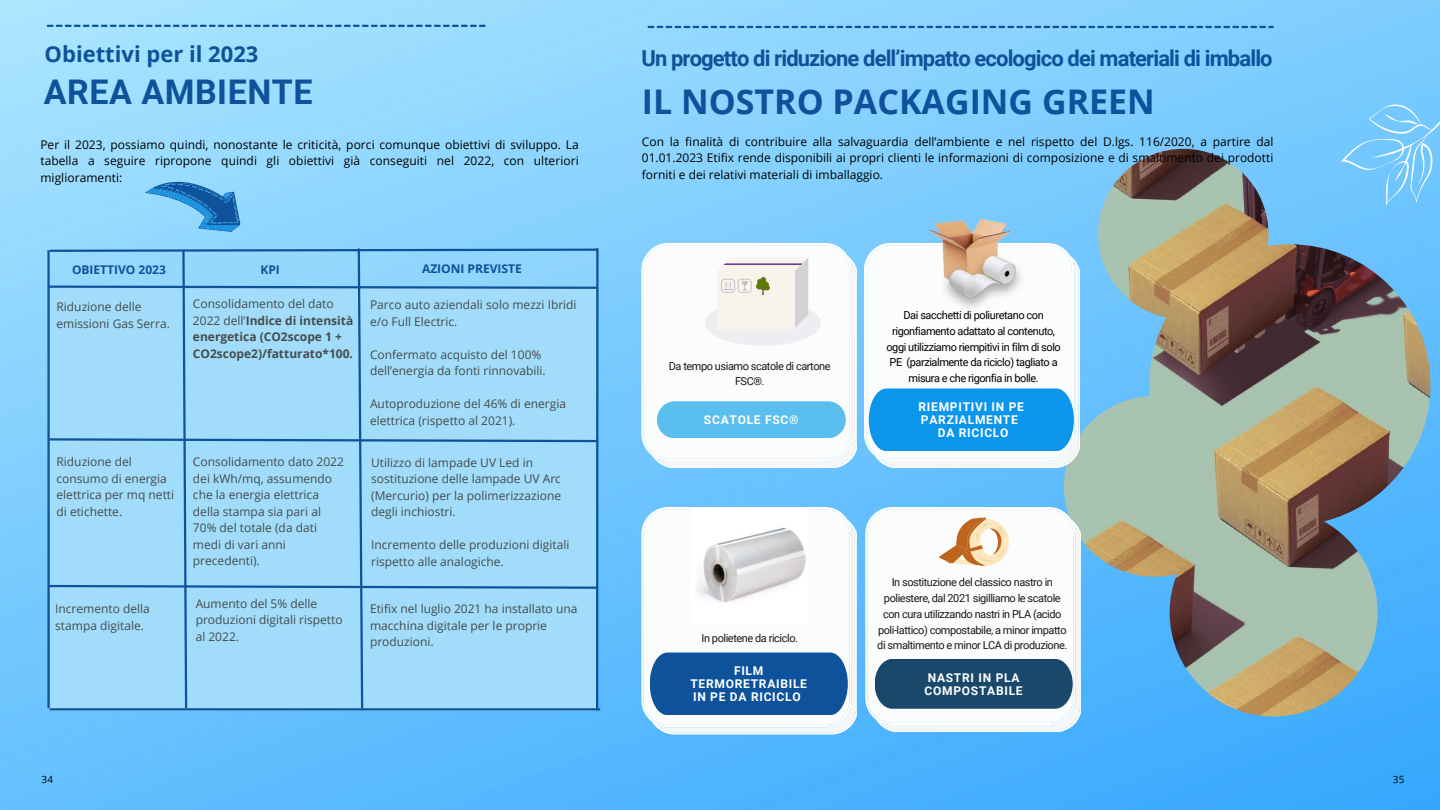
<style>
.page{position:relative;width:1440px;height:810px;background:#fff}
.page>*{position:absolute;margin:0;border:0;box-sizing:border-box;transform-origin:0 0}
.t1{font:700 34px "Open Sans";color:#0e529b}
.t2{font:700 34px "Roboto";letter-spacing:.015em;color:#0e529b}
.t3{font:700 22px "Roboto";letter-spacing:-.04em;color:#0e529b}
.t4{font:700 22px "Open Sans";color:#0e529b}
.t5{font:12px/16.5px "Open Sans";color:#464c4c}
.t6{font:12px/16.5px "Open Sans";color:#000;text-align:justify}
.t7{font:700 12px/12.8px "Roboto";letter-spacing:.06em;color:#fff;text-align:center}
.t8{font:700 12px/16.5px "Open Sans";color:#464c4c}
.t9{font:700 12px "Open Sans";color:#0e529b}
.t10{font:11px/15.8px "Roboto";letter-spacing:-.04em;color:#171717;text-align:center}
.t11{font:11px/15.8px "Roboto";letter-spacing:-.04em;color:#000;text-align:center}
.t12{font:10px "Open Sans";color:#000}
.s1{font-weight:400}
</style>
<div class="page">
<img style="left:0;top:0;width:1440px;height:810px">
<svg style="left:47px;top:25px;width:439px;height:2px"></svg>
<img style="left:1064px;top:149px;width:367px;height:568px">
<svg style="left:641px;top:243px;width:216px;height:224px"></svg>
<svg style="left:864px;top:243px;width:216px;height:224px"></svg>
<svg style="left:869px;top:261px;width:210px;height:205px"></svg>
<svg style="left:641px;top:507px;width:216px;height:227px"></svg>
<svg style="left:650px;top:525px;width:206px;height:207px"></svg>
<svg style="left:865px;top:507px;width:216px;height:224px"></svg>
<img style="left:691px;top:507px;width:117px;height:117px">
<svg style="left:875px;top:518px;width:205px;height:212px"></svg>
<img style="left:887px;top:211px;width:174px;height:99px">
<svg style="left:657px;top:257px;width:199px;height:209px"></svg>
<img style="left:756px;top:278px;width:14px;height:16px">
<svg style="left:1338px;top:91px;width:102px;height:115px;background:#7bcafe"></svg>
<svg style="left:46px;top:154px;width:554px;height:557px;background:#97d5f7"></svg>
<svg style="left:648px;top:26px;width:626px;height:2px"></svg>
<h2 class="t4" style="left:45px;top:38px;width:215px">Obiettivi per il 2023</h2>
<h1 class="t2" style="left:44px;top:73px;width:270px">AREA AMBIENTE</h1>
<p class="t6" style="left:40px;top:136px;width:540px">Per il 2023, possiamo quindi, nonostante le criticità, porci comunque obiettivi di sviluppo. La tabella a seguire ripropone quindi gli obiettivi già conseguiti nel 2022, con ulteriori miglioramenti:</p>
<p class="t9" style="left:72px;top:261px;width:95px">OBIETTIVO 2023</p>
<p class="t9" style="left:261px;top:261px;width:21px">KPI</p>
<p class="t9" style="left:422px;top:260px;width:101px">AZIONI PREVISTE</p>
<p class="t5" style="left:57px;top:299px;width:115px">Riduzione delle emissioni Gas Serra.</p>
<p class="t8" style="left:193px;top:295px;width:162px"><span class="s1">Consolidamento del dato<br>2022 dell’</span>Indice di intensità energetica (CO2scope 1 +<br>CO2scope2)/fatturato*100.</p>
<p class="t5" style="left:370px;top:297px;width:208px">Parco auto aziendali solo mezzi Ibridi e/o Full Electric.</p>
<p class="t5" style="left:370px;top:346px;width:177px">Confermato acquisto del 100% dell’energia da fonti rinnovabili.</p>
<p class="t5" style="left:370px;top:396px;width:198px">Autoproduzione del 46% di energia elettrica (rispetto al 2021).</p>
<p class="t5" style="left:57px;top:453px;width:119px">Riduzione del consumo di energia elettrica per mq netti di etichette.</p>
<p class="t5" style="left:193px;top:453px;width:153px">Consolidamento dato 2022 dei kWh/mq, assumendo che la energia elettrica della stampa sia pari al<br>70% del totale (da dati medi di vari anni precedenti).</p>
<p class="t5" style="left:371px;top:454px;width:192px">Utilizzo di lampade UV Led in sostituzione delle lampade UV Arc (Mercurio) per la polimerizzazione degli inchiostri.</p>
<p class="t5" style="left:371px;top:537px;width:200px">Incremento delle produzioni digitali rispetto alle analogiche.</p>
<p class="t5" style="left:55px;top:600px;width:96px">Incremento della stampa digitale.</p>
<p class="t5" style="left:196px;top:595px;width:149px">Aumento del 5% delle produzioni digitali rispetto al 2022.</p>
<p class="t5" style="left:370px;top:600px;width:209px">Etifix nel luglio 2021 ha installato una macchina digitale per le proprie produzioni.</p>
<h2 class="t3" style="left:641px;top:45px;width:633px">Un progetto di riduzione dell’impatto ecologico dei materiali di imballo</h2>
<h1 class="t1" style="left:642px;top:77px;width:514px">IL NOSTRO PACKAGING GREEN</h1>
<p class="t6" style="left:642px;top:133px;width:633px">Con la finalità di contribuire alla salvaguardia dell’ambiente e nel rispetto del D.lgs. 116/2020, a partire dal 01.01.2023 Etifix rende disponibili ai propri clienti le informazioni di composizione e di smaltimento dei prodotti forniti e dei relativi materiali di imballaggio.</p>
<p class="t10" style="left:669px;top:358px;width:163px">Da tempo usiamo scatole di cartone<br>FSC®.</p>
<p class="t7" style="left:704px;top:414px;width:96px">SCATOLE FSC®</p>
<p class="t11" style="left:886px;top:307px;width:176px">Dai sacchetti di poliuretano con rigonfiamento adattato al contenuto, oggi utilizziamo riempitivi in film di solo PE (parzialmente da riciclo) tagliato a misura e che rigonfia in bolle.</p>
<p class="t7" style="left:919px;top:401px;width:107px">RIEMPITIVI IN PE<br>PARZIALMENTE<br>DA RICICLO</p>
<p class="t10" style="left:701px;top:630px;width:98px">In polietene da riciclo.</p>
<p class="t10" style="left:877px;top:575px;width:192px">In sostituzione del classico nastro in poliestere, dal 2021 sigilliamo le scatole con cura utilizzando nastri in PLA (acido poli-lattico) compostabile, a minor impatto di smaltimento e minor LCA di produzione.</p>
<p class="t7" style="left:690px;top:665px;width:118px">FILM<br>TERMORETRAIBILE<br>IN PE DA RICICLO</p>
<p class="t7" style="left:925px;top:671px;width:100px;text-align:left">NASTRI IN PLA<br>COMPOSTABILE</p>
<p class="t12" style="left:42px;top:773px;width:13px">34</p>
<p class="t12" style="left:1393px;top:773px;width:13px">35</p>
</div>
